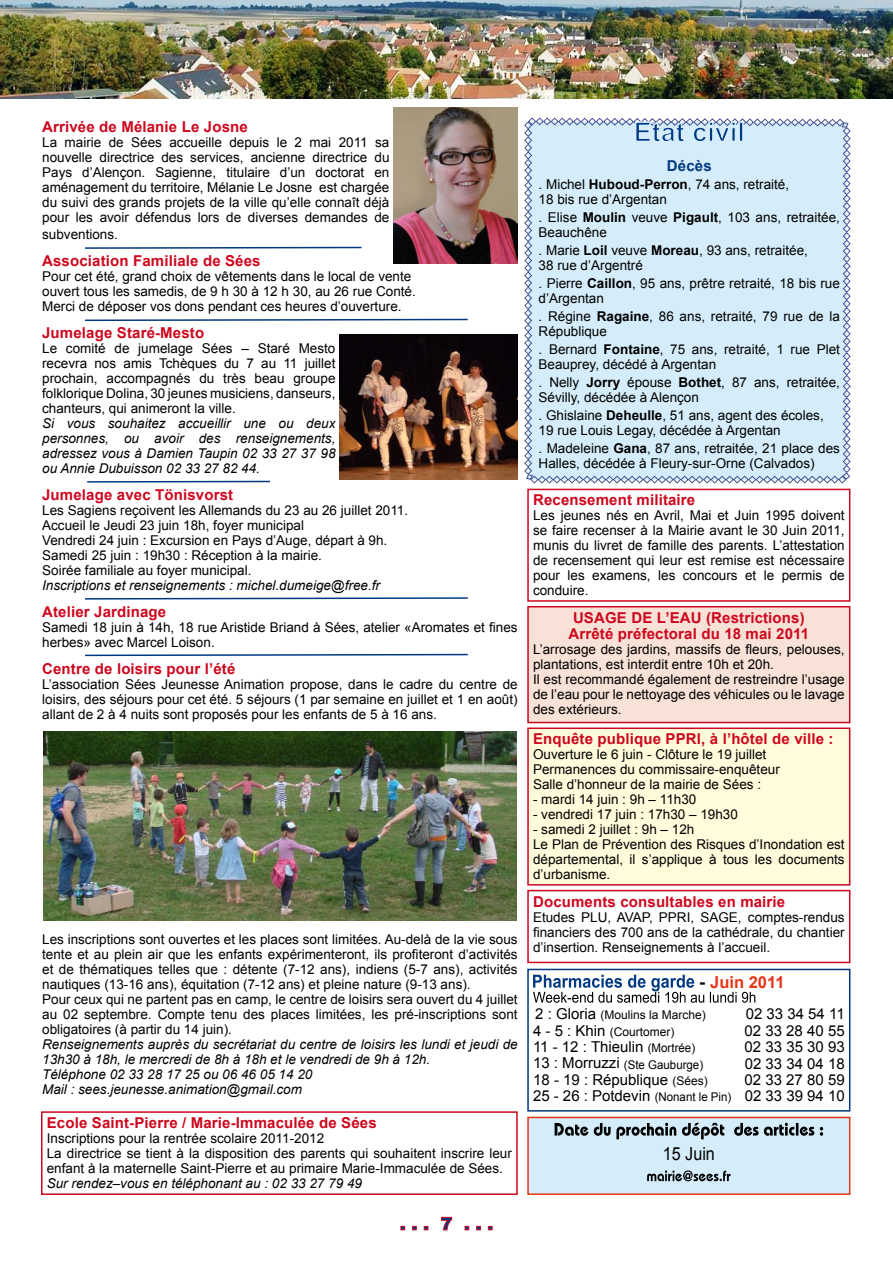
<style>
.page{position:relative;width:893px;height:1263px;background:#fff}
.page>*{position:absolute;margin:0;border:0;box-sizing:border-box;transform-origin:0 0}
.t1{font:18px "Arial";color:#000;scale:.9 1}
.t2{font:700 16.5px "Arial";color:#e53517}
.t3{font:700 15px/16.5px "Arial";letter-spacing:.01em;color:#cd071e;text-align:center}
.t4{font:15px/16.5px "Arial";color:#000;text-align:right}
.t5{font:700 15px "Arial";letter-spacing:.01em;color:#003882}
.t6{font:13.5px/15px "Arial";color:#000}
.t7{font:italic 13.5px/15px "Arial";color:#000;text-align:justify}
.t8{font:12px "Arial";color:#000}
.t9{font:12px "Arial";color:#000;scale:.96 1}
.s1{font-weight:700}
.s2{font-size:18px;color:#000}
.s3{font-size:15px}
.s4{font-size:12px}
</style>
<div class="page">
<img style="left:0;top:0;width:893px;height:98px">
<svg style="left:533px;top:975px;width:222px;height:28px"></svg>
<div style="left:527px;top:969px;width:323px;height:142px;border:2px solid #003882"></div>
<svg style="left:524px;top:117px;width:327px;height:367px;background:#d1e8f6"></svg>
<svg style="left:400px;top:1216px;width:93px;height:14px"></svg>
<div style="left:528px;top:1117px;width:322px;height:77px;background:#d5edfa"></div>
<svg style="left:555px;top:1123px;width:268px;height:16px"></svg>
<svg style="left:647px;top:1170px;width:84px;height:11px"></svg>
<div style="left:527px;top:1117px;width:323px;height:78px;border:2px solid #e53517"></div>
<hr style="left:87px;top:481px;width:183px;height:2px;background:#003882">
<svg style="left:85px;top:597px;width:383px;height:3px"></svg>
<div style="left:528px;top:607px;width:322px;height:115px;background:#f8e1d6"></div>
<div style="left:527px;top:606px;width:323px;height:117px;border:2px solid #cd071e"></div>
<img style="left:340px;top:334px;width:178px;height:146px">
<div style="left:528px;top:728px;width:322px;height:157px;background:#fffbdb"></div>
<div style="left:527px;top:727px;width:323px;height:158px;border:2px solid #cd071e"></div>
<div style="left:527px;top:890px;width:323px;height:73px;border:2px solid #cd071e"></div>
<div style="left:41px;top:1111px;width:477px;height:84px;border:2px solid #cd071e"></div>
<img style="left:44px;top:731px;width:472px;height:190px">
<svg style="left:85px;top:246px;width:277px;height:3px"></svg>
<svg style="left:85px;top:653px;width:383px;height:4px"></svg>
<svg style="left:85px;top:318px;width:383px;height:4px"></svg>
<img style="left:394px;top:108px;width:124px;height:156px">
<div style="left:527px;top:489px;width:323px;height:113px;border:2px solid #cd071e"></div>
<p class="t3" style="left:42px;top:119px;width:207px">Arrivée de Mélanie Le Josne</p>
<p class="t6" style="left:42px;top:135px;width:349px;text-align:justify">La mairie de Sées accueille depuis le 2 mai 2011 sa nouvelle directrice des services, ancienne directrice du Pays d’Alençon. Sagienne, titulaire d’un doctorat en aménagement du territoire, Mélanie Le Josne est chargée du suivi des grands projets de la ville qu’elle connaît déjà pour les avoir défendus lors de diverses demandes de</p>
<p class="t6" style="left:42px;top:226px;width:77px">subventions.</p>
<p class="t3" style="left:42px;top:253px;width:220px">Association Familiale de Sées</p>
<p class="t6" style="left:42px;top:269px;width:375px">Pour cet été, grand choix de vêtements dans le local de vente ouvert tous les samedis, de 9 h 30 à 12 h 30, au 26 rue Conté.<br>Merci de déposer vos dons pendant ces heures d’ouverture.</p>
<p class="t3" style="left:42px;top:325px;width:164px">Jumelage Staré-Mesto</p>
<p class="t6" style="left:42px;top:341px;width:295px;text-align:justify">Le comité de jumelage Sées – Staré Mesto recevra nos amis Tchèques du 7 au 11 juillet prochain, accompagnés du très beau groupe folklorique Dolina, 30 jeunes musiciens, danseurs, chanteurs, qui animeront la ville.</p>
<p class="t7" style="left:42px;top:416px;width:295px">Si vous souhaitez accueillir une ou deux personnes, ou avoir des renseignements, adressez vous à Damien Taupin 02 33 27 37 98 ou Annie Dubuisson 02 33 27 82 44.</p>
<p class="t3" style="left:42px;top:487px;width:193px">Jumelage avec Tönisvorst</p>
<p class="t6" style="left:42px;top:503px;width:367px">Les Sagiens reçoivent les Allemands du 23 au 26 juillet 2011.<br>Accueil le Jeudi 23 juin 18h, foyer municipal<br>Vendredi 24 juin : Excursion en Pays d’Auge, départ à 9h.<br>Samedi 25 juin : 19h30 : Réception à la mairie.<br>Soirée familiale au foyer municipal.</p>
<p class="t7" style="left:42px;top:578px;width:339px">Inscriptions et renseignements : michel.dumeige@free.fr</p>
<p class="t3" style="left:42px;top:604px;width:126px">Atelier Jardinage</p>
<p class="t6" style="left:42px;top:620px;width:477px">Samedi 18 juin à 14h, 18 rue Aristide Briand à Sées, atelier «Aromates et fines herbes» avec Marcel Loison.</p>
<p class="t3" style="left:42px;top:661px;width:195px">Centre de loisirs pour l’été</p>
<p class="t6" style="left:42px;top:677px;width:477px;text-align:justify">L’association Sées Jeunesse Animation propose, dans le cadre du centre de loisirs, des séjours pour cet été. 5 séjours (1 par semaine en juillet et 1 en août) allant de 2 à 4 nuits sont proposés pour les enfants de 5 à 16 ans.</p>
<p class="t6" style="left:42px;top:932px;width:477px">Les inscriptions sont ouvertes et les places sont limitées. Au-delà de la vie sous tente et au plein air que les enfants expérimenteront, ils profiteront d’activités et de thématiques telles que : détente (7-12 ans), indiens (5-7 ans), activités nautiques (13-16 ans), équitation (7-12 ans) et pleine nature (9-13 ans).<br>Pour ceux qui ne partent pas en camp, le centre de loisirs sera ouvert du 4 juillet au 02 septembre. Compte tenu des places limitées, les pré-inscriptions sont obligatoires (à partir du 14 juin).</p>
<p class="t7" style="left:42px;top:1037px;width:477px;text-align:left">Renseignements auprès du secrétariat du centre de loisirs les lundi et jeudi de 13h30 à 18h, le mercredi de 8h à 18h et le vendredi de 9h à 12h.<br>Téléphone 02 33 28 17 25 ou 06 46 05 14 20<br>Mail : sees.jeunesse.animation@gmail.com</p>
<p class="t3" style="left:47px;top:1115px;width:331px">Ecole Saint-Pierre / Marie-Immaculée de Sées</p>
<p class="t6" style="left:47px;top:1131px;width:467px">Inscriptions pour la rentrée scolaire 2011-2012<br>La directrice se tient à la disposition des parents qui souhaitent inscrire leur enfant à la maternelle Saint-Pierre et au primaire Marie-Immaculée de Sées.</p>
<p class="t7" style="left:47px;top:1176px;width:317px">Sur rendez–vous en téléphonant au : 02 33 27 79 49</p>
<p class="t5" style="left:667px;top:156px;width:46px">Décès</p>
<p class="t6" style="left:539px;top:177px;width:252px">. Michel <span class="s1">Huboud-Perron</span>, 74 ans, retraité,<br>18 bis rue d’Argentan</p>
<p class="t6" style="left:539px;top:210px;width:303px">. Elise <span class="s1">Moulin</span> veuve <span class="s1">Pigault</span>, 103 ans, retraitée,<br>Beauchêne</p>
<p class="t6" style="left:539px;top:243px;width:271px">. Marie <span class="s1">Loil</span> veuve <span class="s1">Moreau</span>, 93 ans, retraitée,<br>38 rue d’Argentré</p>
<p class="t6" style="left:539px;top:276px;width:303px">. Pierre <span class="s1">Caillon</span>, 95 ans, prêtre retraité, 18 bis rue d’Argentan</p>
<p class="t6" style="left:539px;top:309px;width:303px">. Régine <span class="s1">Ragaine</span>, 86 ans, retraité, 79 rue de la<br>République</p>
<p class="t6" style="left:539px;top:342px;width:303px">. Bernard <span class="s1">Fontaine</span>, 75 ans, retraité, 1 rue Plet<br>Beauprey, décédé à Argentan</p>
<p class="t6" style="left:539px;top:375px;width:303px">. Nelly <span class="s1">Jorry</span> épouse <span class="s1">Bothet</span>, 87 ans, retraitée,<br>Sévilly, décédée à Alençon</p>
<p class="t6" style="left:539px;top:408px;width:287px">. Ghislaine <span class="s1">Deheulle</span>, 51 ans, agent des écoles,<br>19 rue Louis Legay, décédée à Argentan</p>
<p class="t6" style="left:539px;top:441px;width:303px">. Madeleine <span class="s1">Gana</span>, 87 ans, retraitée, 21 place des<br>Halles, décédée à Fleury-sur-Orne (Calvados)</p>
<p class="t3" style="left:533px;top:492px;width:164px">Recensement militaire</p>
<p class="t6" style="left:533px;top:508px;width:313px;text-align:justify">Les jeunes nés en Avril, Mai et Juin 1995 doivent se faire recenser à la Mairie avant le 30 Juin 2011, munis du livret de famille des parents. L’attestation de recensement qui leur est remise est nécessaire pour les examens, les concours et le permis de conduire.</p>
<p class="t3" style="left:568px;top:610px;width:242px">USAGE DE L’EAU (Restrictions)<br>Arrêté préfectoral du 18 mai 2011</p>
<p class="t6" style="left:533px;top:642px;width:313px">L’arrosage des jardins, massifs de fleurs, pelouses, plantations, est interdit entre 10h et 20h.<br>Il est recommandé également de restreindre l’usage de l’eau pour le nettoyage des véhicules ou le lavage des extérieurs.</p>
<p class="t3" style="left:533px;top:731px;width:302px">Enquête publique PPRI, à l’hôtel de ville :</p>
<p class="t6" style="left:533px;top:747px;width:248px">Ouverture le 6 juin - Clôture le 19 juillet<br>Permanences du commissaire-enquêteur<br>Salle d’honneur de la mairie de Sées :</p>
<p class="t6" style="left:533px;top:792px;width:165px">- mardi 14 juin : 9h – 11h30</p>
<p class="t6" style="left:533px;top:807px;width:206px">- vendredi 17 juin : 17h30 – 19h30</p>
<p class="t6" style="left:533px;top:822px;width:313px">- samedi 2 juillet : 9h – 12h<br>Le Plan de Prévention des Risques d’Inondation est départemental, il s’applique à tous les documents d’urbanisme.</p>
<p class="t3" style="left:533px;top:893px;width:254px">Documents consultables en mairie</p>
<p class="t6" style="left:533px;top:909px;width:313px;text-align:justify">Etudes PLU, AVAP, PPRI, SAGE, comptes-rendus financiers des 700 ans de la cathédrale, du chantier d’insertion. Renseignements à l’accueil.</p>
<p class="t2" style="left:699px;top:971px;width:87px"><span class="s2">-</span> Juin 2011</p>
<p class="t8" style="left:535px;top:1007px;width:172px"><span class="s3">2 : Gloria</span> (Moulins la Marche)</p>
<p class="t4" style="left:746px;top:1006px;width:100px">02 33 34 54 11</p>
<p class="t8" style="left:533px;top:1023px;width:143px"><span class="s3">4 - 5 : Khin</span> (Courtomer)</p>
<p class="t4" style="left:745px;top:1022px;width:102px">02 33 28 40 55</p>
<p class="t4" style="left:533px;top:1039px;width:164px">11 - 12 : Thieulin <span class="s4">(Mortrée)</span></p>
<p class="t4" style="left:745px;top:1039px;width:102px">02 33 35 30 93</p>
<p class="t9" style="left:533px;top:1056px;width:179px"><span class="s3">13 : Morruzzi</span> (Ste Gauburge)</p>
<p class="t4" style="left:745px;top:1055px;width:102px">02 33 34 04 18</p>
<p class="t4" style="left:533px;top:1071px;width:176px">18 - 19 : République <span class="s4">(Sées)</span></p>
<p class="t4" style="left:533px;top:1071px;width:313px">02 33 27 80 59<br>25 - 26 : Potdevin <span class="s4">(Nonant le Pin)</span> 02 33 39 94 10</p>
<h1 class="t1" style="left:663px;top:1142px;width:60px">15 Juin</h1>
</div>
